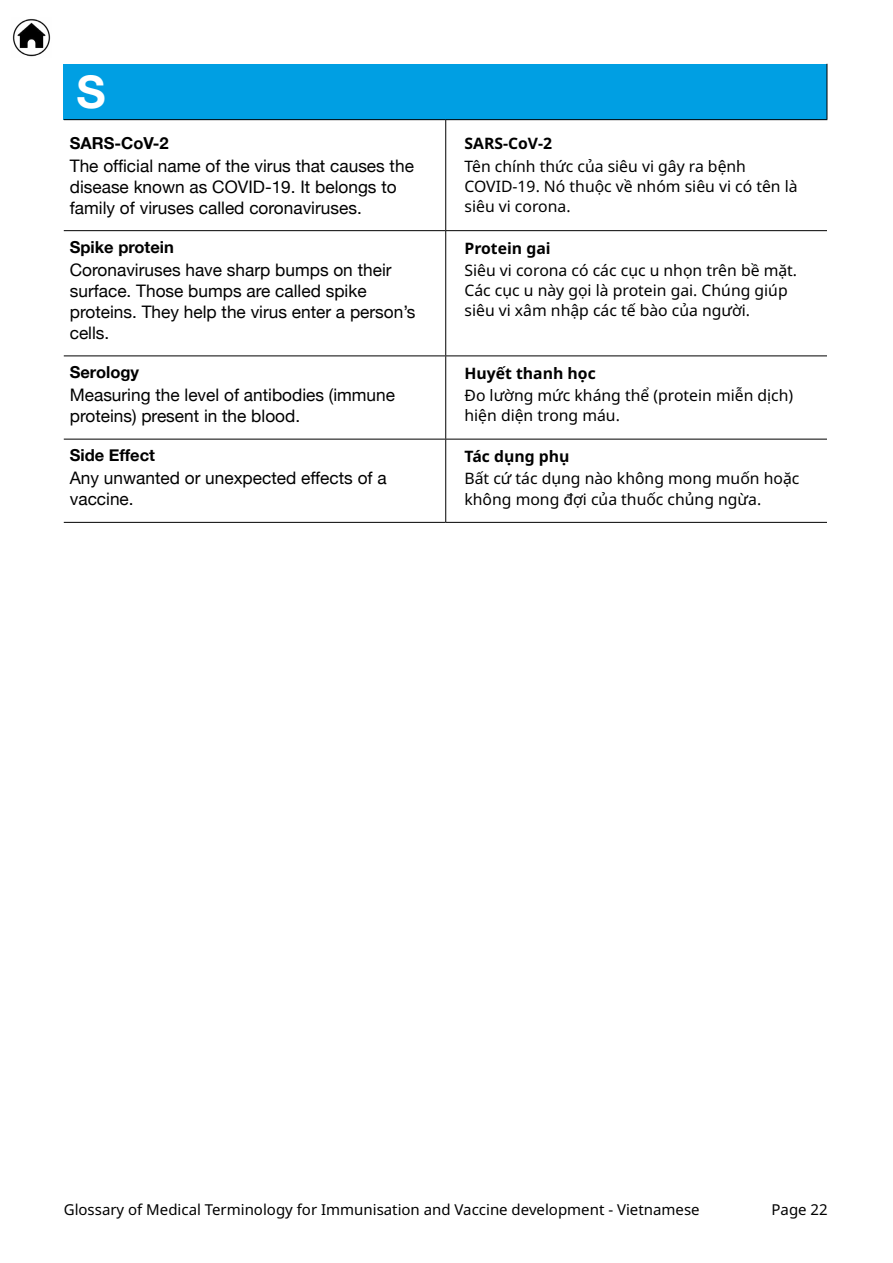
<style>
.page{position:relative;width:893px;height:1263px;background:#fff}
.page>*{position:absolute;margin:0;border:0;box-sizing:border-box;transform-origin:0 0}
.t1{font:700 45px "Helvetica Neue";color:#fff}
.Eng_Text{font:17.25px/21px "Helvetica Neue";color:#000}
.Eng_Sub{font:700 16.5px "Helvetica Neue";color:#000}
.Lang_Text{font:15.75px/20.2px "Noto Sans";color:#000}
.Lang_Sub{font:700 15.75px "Noto Sans";color:#000}
.t2{font:15px "Noto Sans";color:#000}
</style>
<div class="page">
<img style="left:12px;top:19px;width:39px;height:38px">
<div style="left:64px;top:64px;width:763px;height:56px;background:#009fe3"></div>
<hr style="left:827px;top:64px;width:1px;height:55px;background:#000">
<hr style="left:64px;top:119px;width:382px;height:1px;background:#000">
<hr style="left:446px;top:119px;width:381px;height:1px;background:#000">
<hr style="left:64px;top:230px;width:382px;height:1px;background:#000">
<hr style="left:446px;top:230px;width:381px;height:1px;background:#000">
<hr style="left:64px;top:355px;width:382px;height:1px;background:#000">
<hr style="left:446px;top:355px;width:381px;height:1px;background:#000">
<hr style="left:64px;top:439px;width:382px;height:1px;background:#000">
<hr style="left:446px;top:439px;width:381px;height:1px;background:#000">
<hr style="left:64px;top:522px;width:382px;height:1px;background:#000">
<hr style="left:446px;top:522px;width:381px;height:1px;background:#000">
<hr style="left:445px;top:120px;width:1px;height:110px;background:#000">
<hr style="left:445px;top:231px;width:1px;height:124px;background:#000">
<hr style="left:445px;top:356px;width:1px;height:83px;background:#000">
<hr style="left:445px;top:439px;width:1px;height:83px;background:#000">
<p class="t1" style="left:77px;top:56px;width:31px">S</p>
<p class="Eng_Sub" style="left:70px;top:130px;width:101px">SARS-CoV-2</p>
<p class="Eng_Text" style="left:70px;top:156px;width:346px">The official name of the virus that causes the disease known as COVID-19. It belongs to family of viruses called coronaviruses.</p>
<p class="Eng_Sub" style="left:70px;top:234px;width:106px">Spike protein</p>
<p class="Eng_Text" style="left:70px;top:260px;width:347px">Coronaviruses have sharp bumps on their surface. Those bumps are called spike proteins. They help the virus enter a person s’ cells.</p>
<p class="Eng_Sub" style="left:70px;top:359px;width:71px">Serology</p>
<p class="Eng_Text" style="left:70px;top:385px;width:327px">Measuring the level of antibodies (immune proteins) present in the blood.</p>
<p class="Eng_Sub" style="left:70px;top:442px;width:87px">Side Effect</p>
<p class="Eng_Text" style="left:70px;top:469px;width:318px">Any unwanted or unexpected effects of a vaccine.</p>
<p class="Lang_Sub" style="left:464px;top:132px;width:89px">SARS-CoV-2</p>
<p class="Lang_Text" style="left:464px;top:156px;width:335px">Tên chính thức của siêu vi gây ra bệnh<br>COVID-19. Nó thuộc về nhóm siêu vi có tên là siêu vi corona.</p>
<p class="Lang_Sub" style="left:464px;top:237px;width:88px">Protein gai</p>
<p class="Lang_Text" style="left:464px;top:260px;width:334px">Siêu vi corona có các cục u nhọn trên bề mặt.<br>Các cục u này gọi là protein gai. Chúng giúp siêu vi xâm nhập các tế bào của người.</p>
<p class="Lang_Sub" style="left:464px;top:362px;width:133px">Huyết thanh học</p>
<p class="Lang_Text" style="left:464px;top:386px;width:330px">Đo lường mức kháng thể (protein miễn dịch( hiện diện trong máu.</p>
<p class="Lang_Sub" style="left:464px;top:445px;width:106px">Tác dụng phụ</p>
<p class="Lang_Text" style="left:464px;top:469px;width:336px">Bất cứ tác dụng nào không mong muốn hoặc không mong đợi của thuốc chủng ngừa.</p>
<p class="t2" style="left:64px;top:1199px;width:637px">Glossary of Medical Terminology for Immunisation and Vaccine development - Vietnamese</p>
<p class="t2" style="left:771px;top:1199px;width:58px">Page 22</p>
</div>
